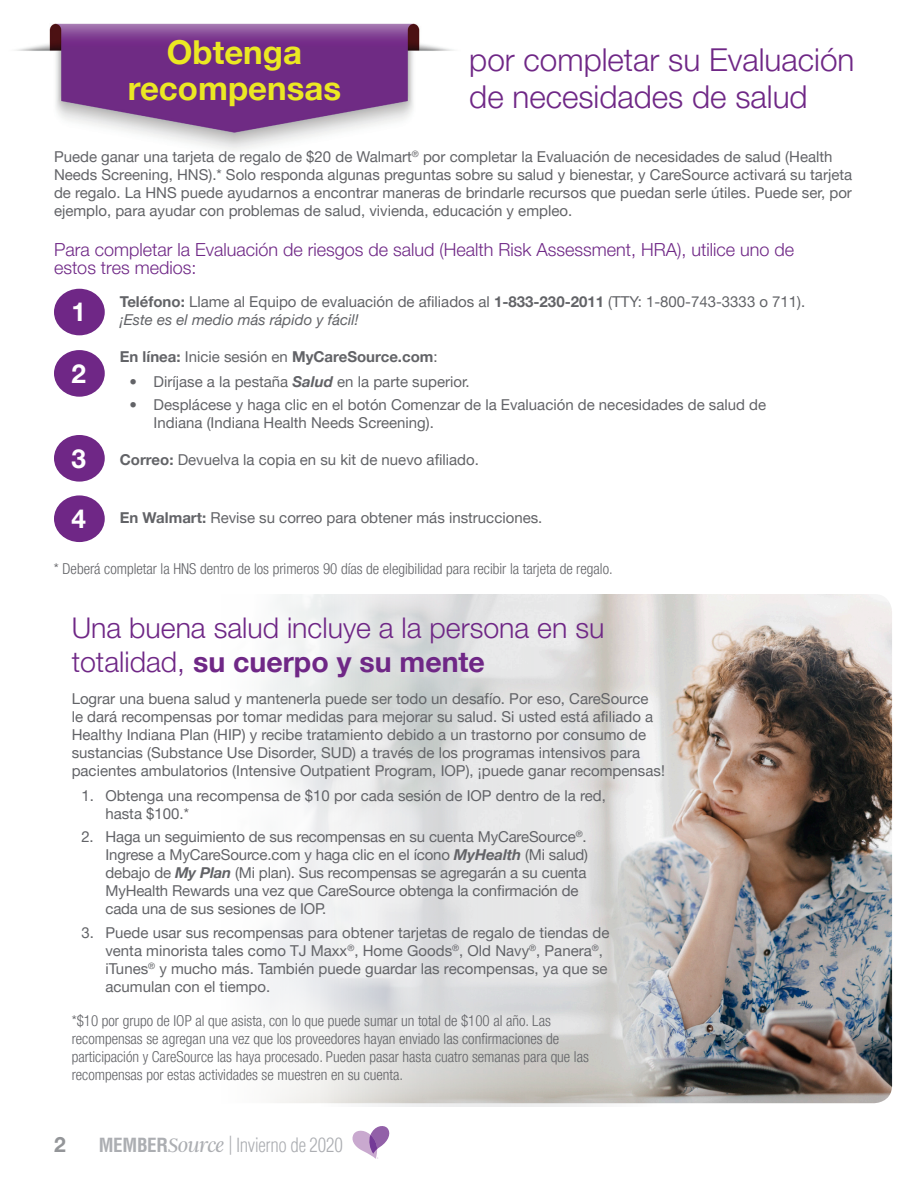
<style>
.page{position:relative;width:918px;height:1188px;background:#fff}
.page>*{position:absolute;margin:0;border:0;box-sizing:border-box;transform-origin:0 0}
.t1{font:700 33px/36px "Helvetica Neue LT Pro";color:#ebe823;text-align:center}
.t2{font:300 31.5px/37.8px "Helvetica Neue LT Pro";color:#6f2786}
.t3{font:300 28.5px/34.2px "Helvetica Neue LT Pro";color:#6f2786}
.t4{font:700 26.1px "Helvetica Neue LT Pro";color:#fff}
.t5{font:700 21px "Helvetica Neue LT Pro";color:#939598}
.t6{font:300 condensed 19.05px "Helvetica LT Pro";letter-spacing:-.02em;color:#acaeb2}
.t7{font:300 18px/18px "Helvetica Neue LT Pro";color:#6f2786}
.t8{font:15px/18px "Helvetica Neue LT Pro";color:#626367}
.t9{font:300 condensed 15px/18px "Helvetica Neue LT Pro";color:#626367}
.t10{font:700 15px "Helvetica Neue LT Pro";color:#626367}
.s1{font-weight:700}
.s2{font-style:italic}
.s3{font-weight:400}
.s4{font-weight:700;font-style:italic}
.s5{font-family:"Argent CF";font-style:italic;font-stretch:normal;font-size:21.45px}
</style>
<div class="page">
<img style="left:702px;top:594px;width:190px;height:509px">
<svg style="left:261px;top:594px;width:441px;height:513px"></svg>
<svg style="left:352px;top:1126px;width:37px;height:33px"></svg>
<img style="left:16px;top:23px;width:438px;height:128px">
<div style="left:54px;top:289px;width:51px;height:46px;background:#6f2786;border-radius:50%"></div>
<div style="left:54px;top:350px;width:51px;height:47px;background:#6f2786;border-radius:50%"></div>
<div style="left:54px;top:435px;width:51px;height:47px;background:#6f2786;border-radius:50%"></div>
<div style="left:54px;top:495px;width:51px;height:47px;background:#6f2786;border-radius:50%"></div>
<h2 class="t1" style="left:128px;top:34px;width:215px">Obtenga recompensas</h2>
<h2 class="t2" style="left:469px;top:40px;width:387px">por completar su Evaluación de necesidades de salud</h2>
<p class="t8" style="left:54px;top:147px;width:780px">Puede ganar una tarjeta de regalo de $20 de Walmart<sup>®</sup> por completar la Evaluación de necesidades de salud (Health</p>
<p class="t8" style="left:54px;top:165px;width:800px;text-align:justify">Needs Screening, HNS).* Solo responda algunas preguntas sobre su salud y bienestar, y CareSource activará su tarjeta de regalo. La HNS puede ayudarnos a encontrar maneras de brindarle recursos que puedan serle útiles. Puede ser, por ejemplo, para ayudar con problemas de salud, vivienda, educación y empleo.</p>
<p class="t7" style="left:54px;top:240px;width:742px">Para completar la Evaluación de riesgos de salud (Health Risk Assessment, HRA), utilice uno de estos tres medios:</p>
<p class="t4" style="left:71px;top:296px;width:16px">1</p>
<p class="t8" style="left:120px;top:293px;width:687px"><span class="s1">Teléfono:</span> Llame al Equipo de evaluación de afiliados al <span class="s1">1-833-230-2011</span> (TTY: 1-800-743-3333 o 711). <span class="s2">¡Este es el medio más rápido y fácil!</span></p>
<p class="t10" style="left:120px;top:348px;width:319px">En línea: <span class="s3">Inicie sesión en</span> MyCareSource.com<span class="s3">:</span></p>
<p class="t8" style="left:130px;top:372px;width:342px">• Diríjase a la pestaña <span class="s4">Salud</span> en la parte superior.</p>
<p class="t8" style="left:154px;top:396px;width:614px;text-indent:-24px">• Desplácese y haga clic en el botón Comenzar de la Evaluación de necesidades de salud de<br>Indiana (Indiana Health Needs Screening).</p>
<p class="t8" style="left:120px;top:450px;width:360px"><span class="s1">Correo:</span> Devuelva la copia en su kit de nuevo afiliado.</p>
<p class="t4" style="left:71px;top:357px;width:16px">2</p>
<p class="t4" style="left:71px;top:442px;width:16px">3</p>
<p class="t4" style="left:71px;top:503px;width:16px">4</p>
<p class="t8" style="left:120px;top:509px;width:424px"><span class="s1">En Walmart:</span> Revise su correo para obtener más instrucciones.</p>
<p class="t9" style="left:54px;top:559px;width:560px">* Deberá completar la HNS dentro de los primeros 90 días de elegibilidad para recibir la tarjeta de regalo.</p>
<h2 class="t3" style="left:72px;top:610px;width:534px">Una buena salud incluye a la persona en su totalidad, <span class="s1">su cuerpo y su mente</span></h2>
<p class="t8" style="left:72px;top:689px;width:595px">Lograr una buena salud y mantenerla puede ser todo un desafío. Por eso, CareSource<br>le dará recompensas por tomar medidas para mejorar su salud. Si usted está afiliado a Healthy Indiana Plan (HIP) y recibe tratamiento debido a un trastorno por consumo de sustancias (Substance Use Disorder, SUD) a través de los programas intensivos para pacientes ambulatorios (Intensive Outpatient Program, IOP), ¡puede ganar recompensas!</p>
<p class="t8" style="left:105px;top:786px;width:502px;text-indent:-24px">1. Obtenga una recompensa de $10 por cada sesión de IOP dentro de la red, hasta $100.*</p>
<p class="t8" style="left:105px;top:828px;width:484px;text-indent:-24px">2. Haga un seguimiento de sus recompensas en su cuenta MyCareSource<sup>®</sup>.<br>Ingrese a MyCareSource.com y haga clic en el ícono <span class="s4">MyHealth</span> (Mi salud) debajo de <span class="s4">My Plan</span> (Mi plan). Sus recompensas se agregarán a su cuenta MyHealth Rewards una vez que CareSource obtenga la confirmación de cada una de sus sesiones de IOP.</p>
<p class="t8" style="left:105px;top:923px;width:506px;text-indent:-24px">3. Puede usar sus recompensas para obtener tarjetas de regalo de tiendas de venta minorista tales como TJ Maxx<sup>®</sup>, Home Goods<sup>®</sup>, Old Navy<sup>®</sup>, Panera<sup>®</sup>, iTunes<sup>®</sup> y mucho más. También puede guardar las recompensas, ya que se acumulan con el tiempo.</p>
<p class="t9" style="left:72px;top:1011px;width:519px">*$10 por grupo de IOP al que asista, con lo que puede sumar un total de $100 al año. Las recompensas se agregan una vez que los proveedores hayan enviado las confirmaciones de participación y CareSource las haya procesado. Pueden pasar hasta cuatro semanas para que las recompensas por estas actividades se muestren en su cuenta.</p>
<h3 class="t5" style="left:54px;top:1132px;width:13px">2</h3>
<p class="t6" style="left:99px;top:1133px;width:246px"><span class="s1">MEMBER</span><span class="s5">Source</span> | Invierno de 2020</p>
</div>
